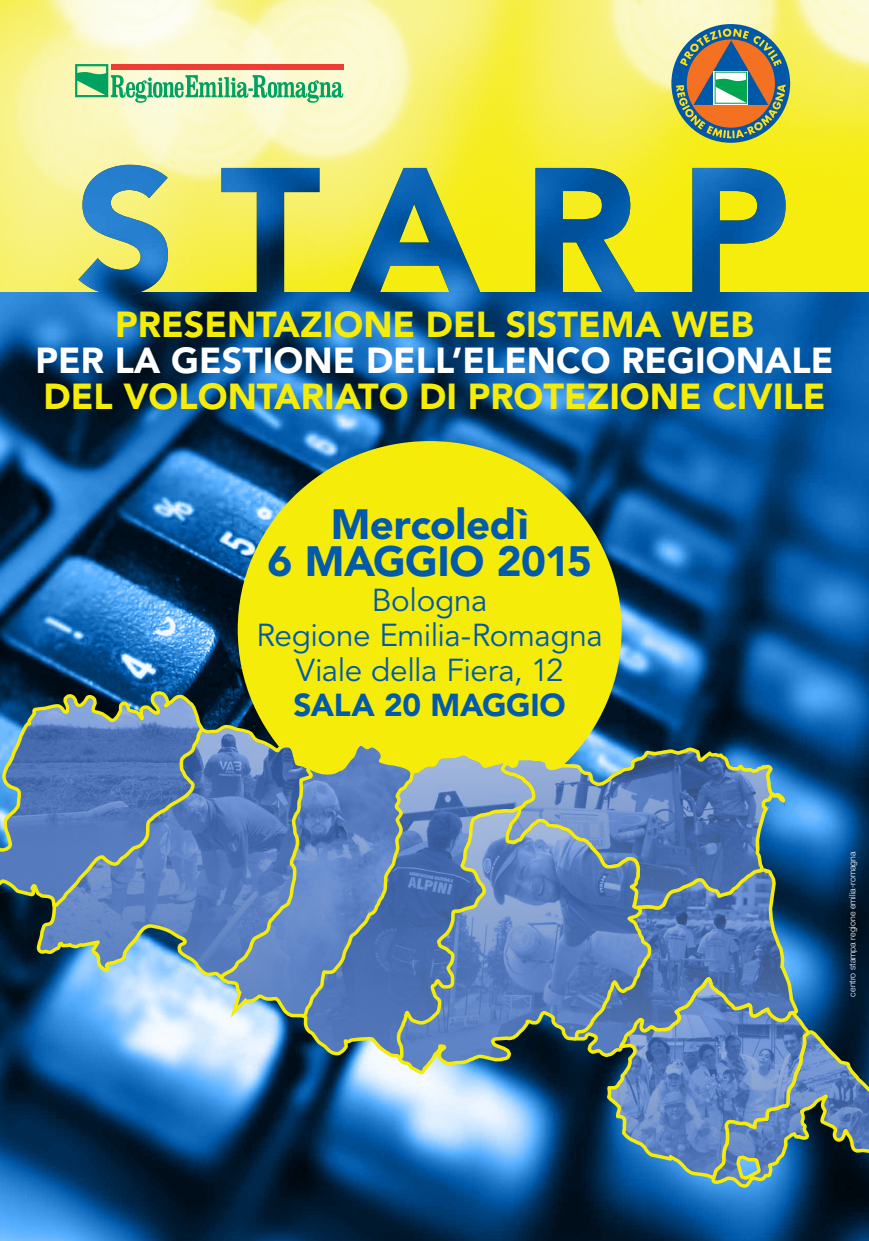
<style>
.page{position:relative;width:869px;height:1241px;background:#fff}
.page>*{position:absolute;margin:0;border:0;box-sizing:border-box;transform-origin:0 0}
.t1{font:900 42px/36.8px "Avenir LT Std";letter-spacing:-.01em;color:#015aaa;text-align:center}
.t2{font:900 35.88px "Avenir LT Std";color:#f5ec09}
.t3{font:900 35.88px "Avenir LT Std";color:#fff}
.t4{font:31.5px/35px "Avenir LT Std";letter-spacing:-.015em;color:#015aaa;text-align:center}
.t5{font:900 31.5px "Avenir LT Std";letter-spacing:-.01em;color:#015aaa}
.t6{font:300 8.75px "Helvetica Neue";color:#fff}
</style>
<div class="page">
<img style="left:0;top:291px;width:868px;height:949px">
<img style="left:0;top:0;width:868px;height:291px">
<div style="left:237px;top:441px;width:384px;height:377px;background:#f5ec09;border-radius:50%"></div>
<img style="left:78px;top:165px;width:707px;height:130px">
<svg style="left:75px;top:64px;width:268px;height:39px;background:#b1c79b"></svg>
<div style="left:671px;top:24px;width:118px;height:119px;border:7px solid #0157a8;border-radius:50%"></div>
<svg style="left:675px;top:28px;width:110px;height:110px;background:#8d8b69"></svg>
<svg style="left:537px;top:598px;width:249px;height:271px"></svg>
<svg style="left:391px;top:798px;width:261px;height:436px;background:#3e648f"></svg>
<svg style="left:297px;top:755px;width:240px;height:457px;background:#5d87af"></svg>
<svg style="left:213px;top:746px;width:204px;height:277px;background:#6c8cad"></svg>
<svg style="left:34px;top:722px;width:282px;height:259px;background:#688aae"></svg>
<svg style="left:0;top:513px;width:206px;height:396px;background:#3f6ea0"></svg>
<svg style="left:572px;top:869px;width:296px;height:365px;background:#203f5d"></svg>
<svg style="left:605px;top:869px;width:207px;height:371px;background:#4f79a4"></svg>
<p class="t2" style="left:115px;top:302px;width:639px">PRESENTAZIONE DEL SISTEMA WEB</p>
<p class="t3" style="left:35px;top:338px;width:655px">PER LA GESTIONE DELL’ELENCO REGIO</p>
<p class="t3" style="left:735px;top:338px;width:99px">NALE</p>
<p class="t2" style="left:44px;top:374px;width:686px">DEL VOLONTARIATO DI PROTEZIONE CIVI</p>
<p class="t2" style="left:783px;top:374px;width:43px">LE</p>
<p class="t1" style="left:267px;top:505px;width:326px">MERCOLEDÌ<br>6 MAGGIO 2015</p>
<p class="t4" style="left:256px;top:583px;width:348px">Bologna<br>Regione Emilia-Romagna<br>Viale della Fiera, 12</p>
<p class="t5" style="left:293px;top:685px;width:189px">SALA 20 MAGGIO</p>
<p class="t6" style="left:846px;top:996px;width:146px;rotate:-90deg">centro stampa regione emilia-romagna</p>
</div>
